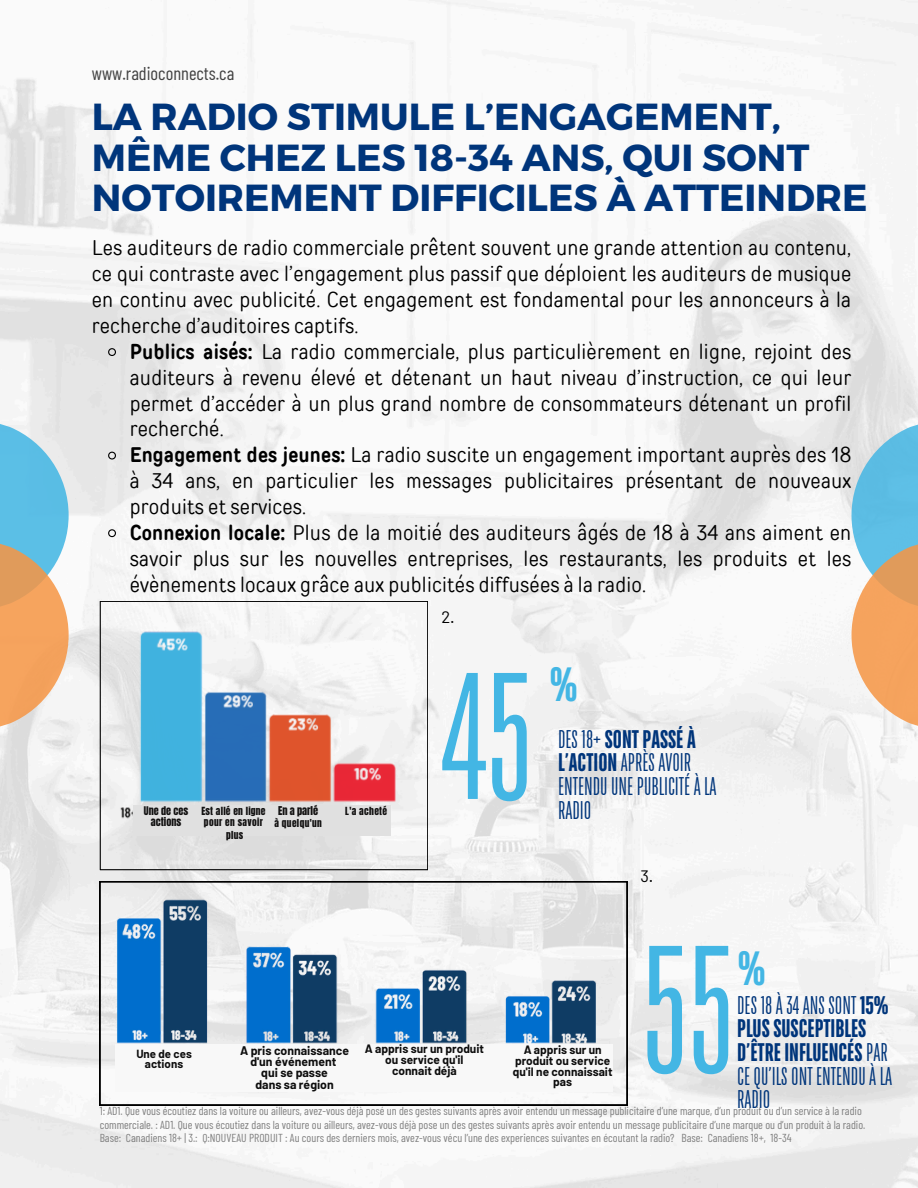
<style>
.page{position:relative;width:918px;height:1188px;background:#fff}
.page>*{position:absolute;margin:0;border:0;box-sizing:border-box;transform-origin:0 0}
.t1{font:180px "TT Bluescreens";color:#43b6e4}
.t2{font:700 48px "TT Bluescreens";color:#43b6e4}
.t3{font:700 37.65px/40.5px "Montserrat";color:#00357b}
.t4{font:25.5px/23.7px "TT Bluescreens";color:#00357b}
.t5{font:21px/25.8px "TT Rounds Condensed";letter-spacing:.01em;color:#000;text-align:justify}
.t6{font:18.45px "Barlow Condensed";color:#424242}
.t7{font:16.5px "Barlow";color:#000}
.t8{font:700 12.15px/11.2px "Barlow";color:#0e0e0e;text-align:center}
.t9{font:700 11.85px/10.8px "Barlow";color:#0e0e0e;text-align:center}
.t10{font:11.55px/13.5px "Barlow Condensed";color:#808080}
.t11{font:700 11.55px/10.5px "Barlow";color:#0e0e0e;text-align:center}
.t12{font:10.35px "Anton";letter-spacing:-.005em;color:#121111}
.t13{font:10.2px "Anton";color:#121111}
.t14{font:9.6px "Anton";letter-spacing:.025em;color:#121111}
.t15{font:9.45px "Anton";letter-spacing:.035em;color:#121111}
.t16{font:9.3px "Anton";letter-spacing:.04em;color:#121111}
.s1{font-weight:700}
</style>
<div class="page">
<img style="left:0;top:0;width:918px;height:1188px">
<svg style="left:100px;top:601px;width:328px;height:269px"></svg>
<img style="left:100px;top:871px;width:512px;height:11px">
<svg style="left:0;top:424px;width:69px;height:302px"></svg>
<svg style="left:852px;top:424px;width:66px;height:303px"></svg>
<svg style="left:107px;top:347px;width:10px;height:10px"></svg>
<svg style="left:107px;top:451px;width:10px;height:9px"></svg>
<svg style="left:107px;top:528px;width:10px;height:10px"></svg>
<div style="left:134px;top:805px;width:257px;height:31px;background:#e0e0e0"></div>
<svg style="left:100px;top:882px;width:527px;height:223px"></svg>
<p class="t6" style="left:92px;top:62px;width:144px">www.radioconnects.ca</p>
<h1 class="t3" style="left:92px;top:95px;width:777px">LA RADIO STIMULE L’ENGAGEMENT,<br>MÊME CHEZ LES 18-34 ANS, QUI SONT<br>NOTOIREMENT DIFFICILES À ATTEINDRE</h1>
<p class="t5" style="left:92px;top:235px;width:761px">Les auditeurs de radio commerciale prêtent souvent une grande attention au contenu, ce qui contraste avec l’engagement plus passif que déploient les auditeurs de musique en continu avec publicité. Cet engagement est fondamental pour les annonceurs à la recherche d’auditoires captifs.</p>
<p class="t5" style="left:130px;top:339px;width:723px"><span class="s1">Publics aisés:</span> La radio commerciale, plus particulièrement en ligne, rejoint des auditeurs à revenu élevé et détenant un haut niveau d’instruction, ce qui leur permet d’accéder à un plus grand nombre de consommateurs détenant un profil recherché.</p>
<p class="t5" style="left:130px;top:442px;width:723px"><span class="s1">Engagement des jeunes:</span> La radio suscite un engagement important auprès des 18 à 34 ans, en particulier les messages publicitaires présentant de nouveaux produits et services.</p>
<p class="t5" style="left:130px;top:520px;width:723px"><span class="s1">Connexion locale:</span> Plus de la moitié des auditeurs âgés de 18 à 34 ans aiment en savoir plus sur les nouvelles entreprises, les restaurants, les produits et les évènements locaux grâce aux publicités diffusées à la radio.</p>
<h6 class="t14" style="left:201px;top:804px;width:66px">Est allé en ligne</h6>
<h6 class="t12" style="left:278px;top:804px;width:42px">En a parlé</h6>
<p class="t16" style="left:274px;top:817px;width:49px">à quelqu'un</p>
<p class="t13" style="left:144px;top:803px;width:46px">Une de ces</p>
<p class="t13" style="left:151px;top:814px;width:32px">actions</p>
<h6 class="t15" style="left:204px;top:815px;width:61px">pour en savoir</h6>
<h6 class="t15" style="left:226px;top:828px;width:19px">plus</h6>
<h2 class="t14" style="left:345px;top:804px;width:43px">L'a acheté</h2>
<p class="t7" style="left:441px;top:606px;width:15px">2.</p>
<h3 class="t1" style="left:441px;top:651px;width:93px">45</h3>
<p class="t2" style="left:550px;top:661px;width:29px">%</p>
<p class="t4" style="left:558px;top:728px;width:160px">DES 18+<span class="s1">SONTPASSÉÀ<br>L’ACTION</span>APRÈS AVOIR<br>ENTENDUUNEPUBLICITÉ À LA<br>RADIO</p>
<p class="t7" style="left:640px;top:865px;width:15px">3.</p>
<p class="t1" style="left:642px;top:924px;width:94px">55</p>
<h5 class="t2" style="left:738px;top:945px;width:29px">%</h5>
<p class="t4" style="left:737px;top:994px;width:157px">DES 18À 34 ANS SONT <span class="s1">15%<br>PLUSSUSCEPTIBLES<br>D’ÊTREINFLUENCÉS</span>PAR<br>CEQU’ILSONT ENTENDUÀ LA<br>RADIO</p>
<p class="t11" style="left:136px;top:1048px;width:57px">Une de ces actions</p>
<p class="t8" style="left:240px;top:1045px;width:110px">A pris connaissance d'un événement<br>qui se passe<br>dans sa région</p>
<p class="t9" style="left:365px;top:1042px;width:121px">A appris sur un produit ou service qu'il connait déjà</p>
<p class="t9" style="left:513px;top:1044px;width:101px">A appris sur un produit ou service qu'il ne connaissait pas</p>
<h2 class="t10" style="left:100px;top:1104px;width:767px">1: AD1. Que vous écoutiez dans la voiture ou ailleurs, avez-vous déjà posé un des gestes suivants après avoir entendu un message publicitaire d’une marque, d’un produit ou d’un service à la radio commerciale. : AD1. Que vous écoutiez dans la voiture ou ailleurs, avez-vous déjà pose un des gestes suivants après avoir entendu un message publicitaire d’une marque ou d’un produit à la radio.</h2>
<h5 class="t10" style="left:100px;top:1131px;width:693px">Base: Canadiens 18+ | 3.: Q:NOUVEAU PRODUIT : Au cours des derniers mois, avez-vous vécu l’une des experiences suivantes en écoutant la radio? Base: Canadiens 18+, 18-34</h5>
</div>
